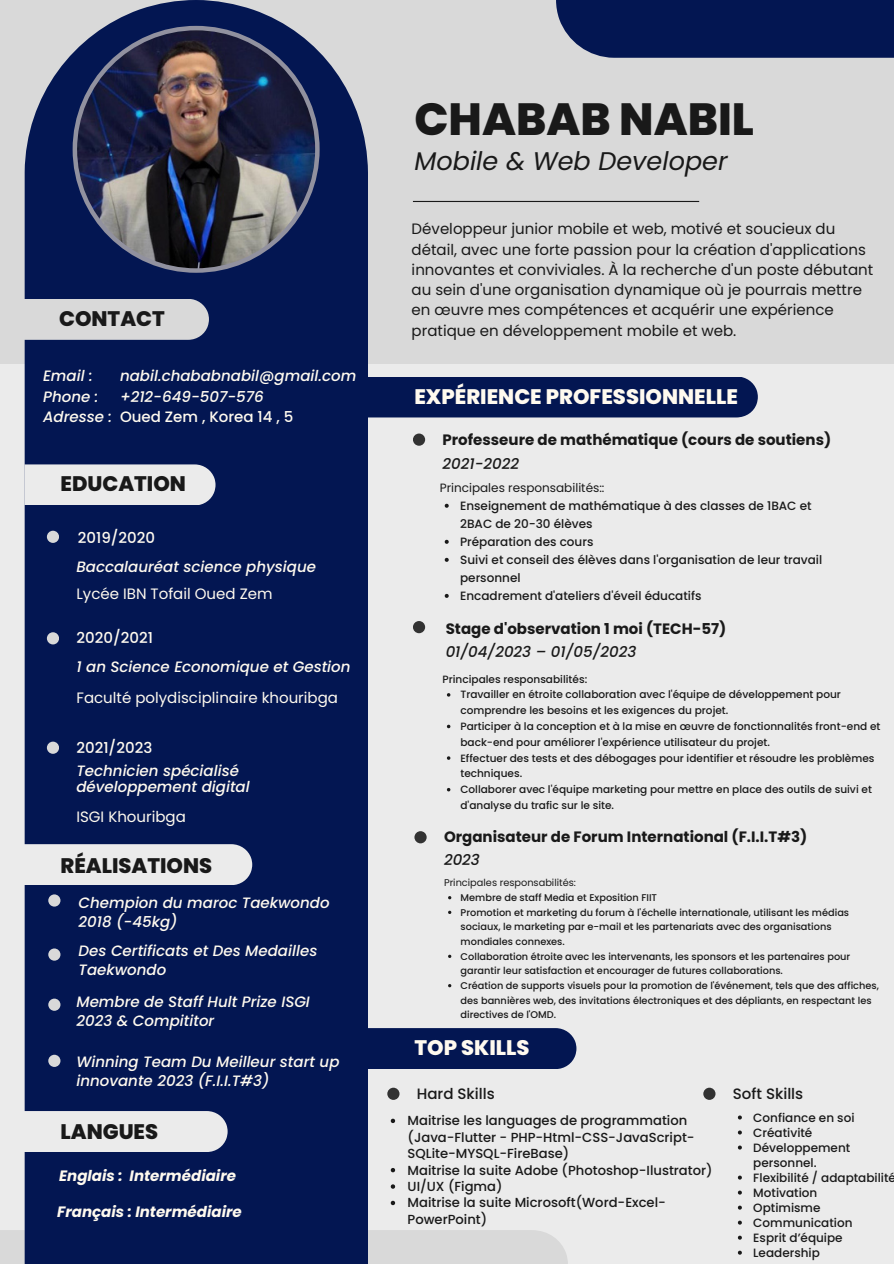
<style>
.page{position:relative;width:894px;height:1264px;background:#fff}
.page>*{position:absolute;margin:0;border:0;box-sizing:border-box;transform-origin:0 0}
.t1{font:800 45px "Poppins";color:#191919}
.t2{font:italic 25.5px "Poppins";color:#191919}
.t3{font:800 21px "Poppins";color:#191919}
.t4{font:800 21px "Poppins";color:#fffaef}
.t5{font:italic 500 15px/19.2px "Poppins";color:#fffaef}
.t6{font:15px/20.2px "Poppins";color:#191919}
.t7{font:700 15px "Poppins";color:#191919}
.t8{font:15px "Poppins";color:#fffaef}
.t9{font:500 15px "Poppins";color:#fffaef}
.t10{font:italic 700 15px "Poppins";color:#fffaef}
.t11{font:italic 500 15px "Poppins";color:#191919}
.t12{font:500 15px "Poppins";color:#191919}
.t13{font:500 13.2px/16.4px "Poppins";color:#191919}
.t14{font:500 12px/18px "Poppins";color:#191919}
.t15{font:12px "Poppins";color:#191919}
.t16{font:500 10.5px/15.8px "Poppins";color:#191919}
.t17{font:500 9.75px/14.7px "Poppins";color:#191919}
.t18{font:9.75px "Poppins";color:#191919}
</style>
<div class="page">
<div style="left:0;top:0;width:893px;height:1263px;background:#ebebeb"></div>
<div style="left:0;top:0;width:893px;height:364px;background:#d9d9d9"></div>
<div style="left:0;top:1230px;width:567px;height:33px;background:#d9d9d9"></div>
<div style="left:25px;top:0;width:343px;height:1263px;background:#031652"></div>
<svg style="left:24px;top:464px;width:191px;height:41px"></svg>
<div style="left:354px;top:376px;width:403px;height:41px;background:#031652"></div>
<div style="left:354px;top:1028px;width:222px;height:41px;background:#031652"></div>
<svg style="left:24px;top:299px;width:185px;height:41px"></svg>
<svg style="left:24px;top:844px;width:228px;height:41px"></svg>
<div style="left:556px;top:0;width:337px;height:58px;background:#031652"></div>
<hr style="left:413px;top:201px;width:286px;height:1px;background:#191919">
<div style="left:47px;top:530px;width:12px;height:13px;background:#d9d9d9;border-radius:50%"></div>
<div style="left:48px;top:998px;width:12px;height:12px;background:#d9d9d9;border-radius:50%"></div>
<div style="left:48px;top:1054px;width:12px;height:12px;background:#d9d9d9;border-radius:50%"></div>
<div style="left:47px;top:632px;width:12px;height:12px;background:#d9d9d9;border-radius:50%"></div>
<div style="left:47px;top:741px;width:12px;height:12px;background:#d9d9d9;border-radius:50%"></div>
<div style="left:413px;top:433px;width:12px;height:13px;background:#323232;border-radius:50%"></div>
<svg style="left:444px;top:504px;width:4px;height:4px"></svg>
<svg style="left:444px;top:540px;width:4px;height:4px"></svg>
<svg style="left:444px;top:558px;width:4px;height:4px"></svg>
<svg style="left:444px;top:594px;width:4px;height:4px"></svg>
<div style="left:413px;top:621px;width:12px;height:12px;background:#323232;border-radius:50%"></div>
<div style="left:387px;top:1087px;width:12px;height:12px;background:#323232;border-radius:50%"></div>
<div style="left:703px;top:1087px;width:12px;height:12px;background:#323232;border-radius:50%"></div>
<div style="left:414px;top:831px;width:12px;height:12px;background:#323232;border-radius:50%"></div>
<svg style="left:390px;top:1118px;width:5px;height:5px"></svg>
<svg style="left:390px;top:1168px;width:5px;height:4px"></svg>
<svg style="left:390px;top:1184px;width:5px;height:4px"></svg>
<svg style="left:390px;top:1200px;width:5px;height:5px"></svg>
<svg style="left:737px;top:1115px;width:4px;height:4px"></svg>
<svg style="left:737px;top:1130px;width:4px;height:4px"></svg>
<svg style="left:737px;top:1145px;width:4px;height:4px"></svg>
<svg style="left:737px;top:1175px;width:4px;height:4px"></svg>
<svg style="left:737px;top:1190px;width:4px;height:4px"></svg>
<svg style="left:737px;top:1205px;width:4px;height:4px"></svg>
<svg style="left:737px;top:1220px;width:4px;height:4px"></svg>
<svg style="left:737px;top:1235px;width:4px;height:4px"></svg>
<svg style="left:737px;top:1250px;width:4px;height:4px"></svg>
<img style="left:73px;top:26px;width:246px;height:247px">
<svg style="left:25px;top:1111px;width:202px;height:40px"></svg>
<div style="left:48px;top:894px;width:12px;height:12px;background:#d9d9d9;border-radius:50%"></div>
<div style="left:48px;top:948px;width:12px;height:12px;background:#d9d9d9;border-radius:50%"></div>
<p class="t3" style="left:59px;top:304px;width:107px">CONTACT</p>
<p class="t5" style="left:43px;top:366px;width:51px">Email :</p>
<p class="t5" style="left:43px;top:387px;width:57px">Phone :</p>
<p class="t5" style="left:43px;top:407px;width:71px">Adresse :</p>
<p class="t5" style="left:120px;top:366px;width:238px">nabil.chababnabil@gmail.com</p>
<p class="t5" style="left:120px;top:387px;width:145px">+212-649-507-576</p>
<p class="t9" style="left:120px;top:406px;width:175px">Oued Zem , Korea 14 , 5</p>
<p class="t3" style="left:60px;top:468px;width:127px">EDUCATION</p>
<p class="t9" style="left:78px;top:527px;width:79px">2019/2020</p>
<p class="t5" style="left:76px;top:557px;width:241px">Baccalauréat science physique</p>
<p class="t8" style="left:76px;top:583px;width:198px">Lycée IBN Tofail Oued Zem</p>
<p class="t9" style="left:76px;top:627px;width:78px">2020/2021</p>
<p class="t5" style="left:76px;top:657px;width:275px">1 an Science Economique et Gestion</p>
<p class="t8" style="left:76px;top:687px;width:263px">Faculté polydisciplinaire khouribga</p>
<p class="t9" style="left:76px;top:737px;width:77px">2021/2023</p>
<p class="t5" style="left:76px;top:762px;width:175px;line-height:15.8px">Technicien spécialisé développement digital</p>
<p class="t8" style="left:76px;top:805px;width:111px">ISGI Khouribga</p>
<p class="t3" style="left:60px;top:850px;width:153px">RÉALISATIONS</p>
<p class="t5" style="left:79px;top:893px;width:252px">Chempion du maroc Taekwondo<br>2018 (-45kg)</p>
<p class="t5" style="left:79px;top:941px;width:240px">Des Certificats et Des Medailles</p>
<p class="t5" style="left:79px;top:960px;width:89px">Taekwondo</p>
<p class="t5" style="left:76px;top:992px;width:235px">Membre de Staff Hult Prize ISGI<br>2023 &amp; Compititor</p>
<p class="t5" style="left:76px;top:1051px;width:264px">Winning Team Du Meilleur start up innovante 2023 (F.I.I.T#3)</p>
<p class="t3" style="left:60px;top:1116px;width:99px">LANGUES</p>
<p class="t10" style="left:59px;top:1164px;width:178px">Englais : Intermédiaire</p>
<p class="t10" style="left:57px;top:1201px;width:186px">Français : Intermédiaire</p>
<p class="t1" style="left:414px;top:88px;width:341px">CHABAB NABIL</p>
<p class="t2" style="left:414px;top:143px;width:314px">Mobile &amp; Web Developer</p>
<p class="t6" style="left:411px;top:219px;width:463px">Développeur junior mobile et web, motivé et soucieux du détail, avec une forte passion pour la création d'applications innovantes et conviviales. À la recherche d'un poste débutant au sein d'une organisation dynamique où je pourrais mettre en œuvre mes compétences et acquérir une expérience pratique en développement mobile et web.</p>
<p class="t4" style="left:414px;top:381px;width:325px">EXPÉRIENCE PROFESSIONNELLE</p>
<p class="t7" style="left:442px;top:429px;width:390px">Professeure de mathématique (cours de soutiens)</p>
<p class="t11" style="left:442px;top:453px;width:78px">2021-2022</p>
<p class="t14" style="left:460px;top:496px;width:353px">Enseignement de mathématique à des classes de 1BAC et<br>2BAC de 20-30 élèves</p>
<p class="t14" style="left:460px;top:532px;width:135px">Préparation des cours</p>
<p class="t14" style="left:460px;top:550px;width:363px">Suivi et conseil des élèves dans l'organisation de leur travail personnel</p>
<p class="t14" style="left:460px;top:586px;width:243px">Encadrement d'ateliers d'éveil éducatifs</p>
<p class="t15" style="left:439px;top:479px;width:166px">Principales responsabilités::</p>
<p class="t7" style="left:445px;top:618px;width:282px">Stage d'observation 1 moi (TECH-57)</p>
<p class="t11" style="left:445px;top:641px;width:192px">01/04/2023 – 01/05/2023</p>
<p class="t16" style="left:460px;top:686px;width:382px">Travailler en étroite collaboration avec l'équipe de développement pour comprendre les besoins et les exigences du projet.</p>
<p class="t16" style="left:460px;top:718px;width:421px">Participer à la conception et à la mise en œuvre de fonctionnalités front-end et back-end pour améliorer l'expérience utilisateur du projet.</p>
<p class="t16" style="left:460px;top:750px;width:415px">Effectuer des tests et des débogages pour identifier et résoudre les problèmes techniques.</p>
<p class="t16" style="left:460px;top:781px;width:413px">Collaborer avec l'équipe marketing pour mettre en place des outils de suivi et d'analyse du trafic sur le site.</p>
<p class="t16" style="left:442px;top:671px;width:146px">Principales responsabilités:</p>
<p class="t7" style="left:444px;top:826px;width:364px">Organisateur de Forum International (F.I.I.T#3)</p>
<p class="t11" style="left:444px;top:849px;width:37px">2023</p>
<p class="t17" style="left:460px;top:890px;width:198px">Membre de staff Media et Exposition FIIT</p>
<p class="t17" style="left:460px;top:904px;width:390px">Promotion et marketing du forum à l'échelle internationale, utilisant les médias sociaux, le marketing par e-mail et les partenariats avec des organisations mondiales connexes.</p>
<p class="t17" style="left:460px;top:948px;width:391px">Collaboration étroite avec les intervenants, les sponsors et les partenaires pour garantir leur satisfaction et encourager de futures collaborations.</p>
<p class="t17" style="left:460px;top:978px;width:419px">Création de supports visuels pour la promotion de l'événement, tels que des affiches, des bannières web, des invitations électroniques et des dépliants, en respectant les directives de l'OMD.</p>
<p class="t18" style="left:444px;top:876px;width:133px">Principales responsabilités:</p>
<p class="t4" style="left:414px;top:1033px;width:116px">TOP SKILLS</p>
<p class="t12" style="left:417px;top:1083px;width:79px">Hard Skills</p>
<p class="t12" style="left:732px;top:1083px;width:72px">Soft Skills</p>
<p class="t13" style="left:407px;top:1112px;width:288px">Maitrise les languages de programmation (Java-Flutter - PHP-Html-CSS-JavaScript-<br>SQLite-MYSQL-FireBase)</p>
<p class="t13" style="left:407px;top:1161px;width:306px">Maitrise la suite Adobe (Photoshop-Ilustrator)</p>
<p class="t13" style="left:407px;top:1178px;width:96px">UI/UX (Figma)</p>
<p class="t13" style="left:407px;top:1194px;width:260px">Maitrise la suite Microsoft(Word-Excel-<br>PowerPoint)</p>
<p class="t14" style="left:753px;top:1108px;width:103px">Confiance en soi</p>
<p class="t14" style="left:753px;top:1123px;width:61px">Créativité</p>
<p class="t14" style="left:753px;top:1139px;width:98px;line-height:15px">Développement personnel.</p>
<p class="t14" style="left:753px;top:1168px;width:144px">Flexibilité / adaptabilité</p>
<p class="t14" style="left:753px;top:1183px;width:66px">Motivation</p>
<p class="t14" style="left:753px;top:1198px;width:69px">Optimisme</p>
<p class="t14" style="left:753px;top:1213px;width:101px">Communication</p>
<p class="t14" style="left:753px;top:1228px;width:91px">Esprit d’équipe</p>
<p class="t14" style="left:753px;top:1243px;width:68px">Leadership</p>
</div>
